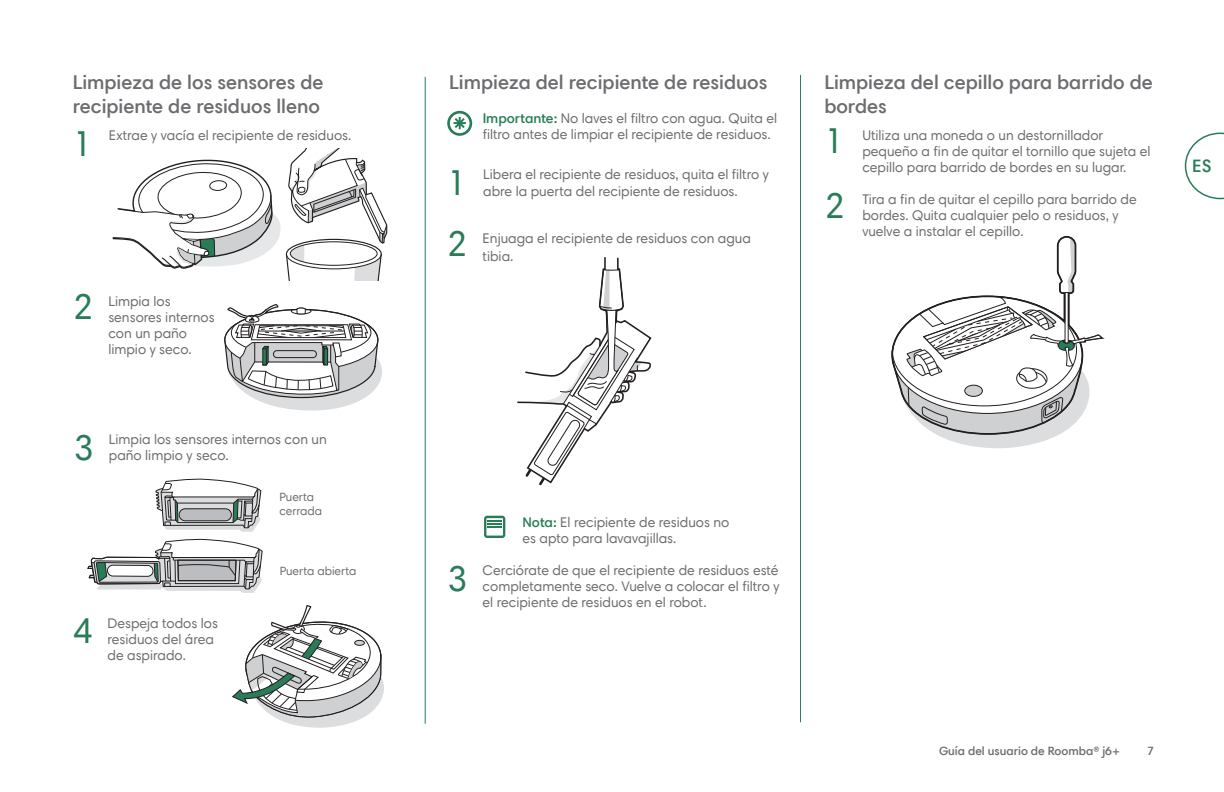
<style>
.page{position:relative;width:1224px;height:792px;background:#fff}
.page>*{position:absolute;margin:0;border:0;box-sizing:border-box;transform-origin:0 0}
.t1{font:36px/65.2px "Harmonia Sans Pro";color:#287d58}
.t2{font:600 20px/24px "Harmonia Sans Pro";color:#6c6d70}
.t3{font:600 18px "Harmonia Sans Pro";color:#287d58}
.t4{font:14px/16px "Harmonia Sans Pro";color:#6c6d70}
.t5{font:600 12px "Harmonia Sans Pro";color:#6c6d70}
.t6{font:12px/14.4px "Harmonia Sans Pro";color:#6c6d70}
.s1{font-weight:600;color:#287d58}
</style>
<div class="page">
<svg style="left:1185px;top:133px;width:39px;height:66px"></svg>
<svg style="left:224px;top:304px;width:158px;height:107px"></svg>
<svg style="left:232px;top:605px;width:152px;height:123px"></svg>
<hr style="left:425px;top:77px;width:1px;height:647px;background:#287d58">
<hr style="left:800px;top:75px;width:1px;height:647px;background:#287d58">
<svg style="left:155px;top:478px;width:107px;height:54px"></svg>
<svg style="left:87px;top:538px;width:176px;height:55px"></svg>
<svg style="left:447px;top:111px;width:25px;height:25px"></svg>
<svg style="left:484px;top:516px;width:21px;height:22px"></svg>
<svg style="left:517px;top:257px;width:135px;height:229px"></svg>
<svg style="left:891px;top:236px;width:212px;height:213px"></svg>
<svg style="left:112px;top:148px;width:276px;height:133px"></svg>
<h2 class="t2" style="left:73px;top:70px;width:252px">Limpieza de los sensores de</h2>
<h2 class="t2" style="left:449px;top:70px;width:320px">Limpieza del recipiente de residuos</h2>
<h2 class="t2" style="left:73px;top:94px;width:249px">recipiente de residuos lleno</h2>
<p class="t4" style="left:483px;top:110px;width:296px"><span class="s1">Importante:</span> No laves el filtro con agua. Quita el filtro antes de limpiar el recipiente de residuos.</p>
<p class="t4" style="left:483px;top:166px;width:287px">Libera el recipiente de residuos, quita el filtro y abre la puerta del recipiente de residuos.</p>
<p class="t4" style="left:109px;top:127px;width:244px">Extrae y vacía el recipiente de residuos.</p>
<h1 class="t1" style="left:73px;top:110px;width:22px">1</h1>
<h1 class="t1" style="left:447px;top:149px;width:22px">1</h1>
<h1 class="t1" style="left:447px;top:210px;width:22px">2</h1>
<p class="t4" style="left:483px;top:230px;width:270px">Enjuaga el recipiente de residuos con agua</p>
<p class="t4" style="left:483px;top:248px;width:32px">tibia.</p>
<h1 class="t1" style="left:73px;top:273px;width:22px">2</h1>
<p class="t4" style="left:108px;top:293px;width:108px">Limpia los sensores internos con un paño limpio y seco.</p>
<h1 class="t1" style="left:73px;top:415px;width:22px">3</h1>
<p class="t4" style="left:109px;top:431px;width:220px">Limpia los sensores internos con un paño limpio y seco.</p>
<p class="t6" style="left:279px;top:489px;width:44px">Puerta cerrada</p>
<p class="t4" style="left:523px;top:514px;width:208px"><span class="s1">Nota:</span> El recipiente de residuos no es apto para lavavajillas.</p>
<p class="t6" style="left:280px;top:563px;width:78px">Puerta abierta</p>
<h1 class="t1" style="left:447px;top:546px;width:22px">3</h1>
<p class="t4" style="left:483px;top:562px;width:298px;text-align:justify">Cerciórate de que el recipiente de residuos esté completamente seco. Vuelve a colocar el filtro y el recipiente de residuos en el robot.</p>
<h1 class="t1" style="left:73px;top:598px;width:22px">4</h1>
<p class="t4" style="left:108px;top:615px;width:112px">Despeja todos los residuos del área de aspirado.</p>
<h2 class="t2" style="left:824px;top:70px;width:330px">Limpieza del cepillo para barrido de bordes</h2>
<h1 class="t1" style="left:824px;top:108px;width:22px">1<br>2</h1>
<p class="t4" style="left:862px;top:127px;width:290px">Utiliza una moneda o un destornillador pequeño a fin de quitar el tornillo que sujeta el cepillo para barrido de bordes en su lugar.</p>
<p class="t4" style="left:862px;top:191px;width:276px">Tira a fin de quitar el cepillo para barrido de bordes. Quita cualquier pelo o residuos, y vuelve a instalar el cepillo.</p>
<p class="t3" style="left:1192px;top:154px;width:21px">ES</p>
<p class="t5" style="left:939px;top:743px;width:183px">Guía del usuario de Roomba® j6+</p>
<p class="t5" style="left:1147px;top:743px;width:8px">7</p>
</div>
